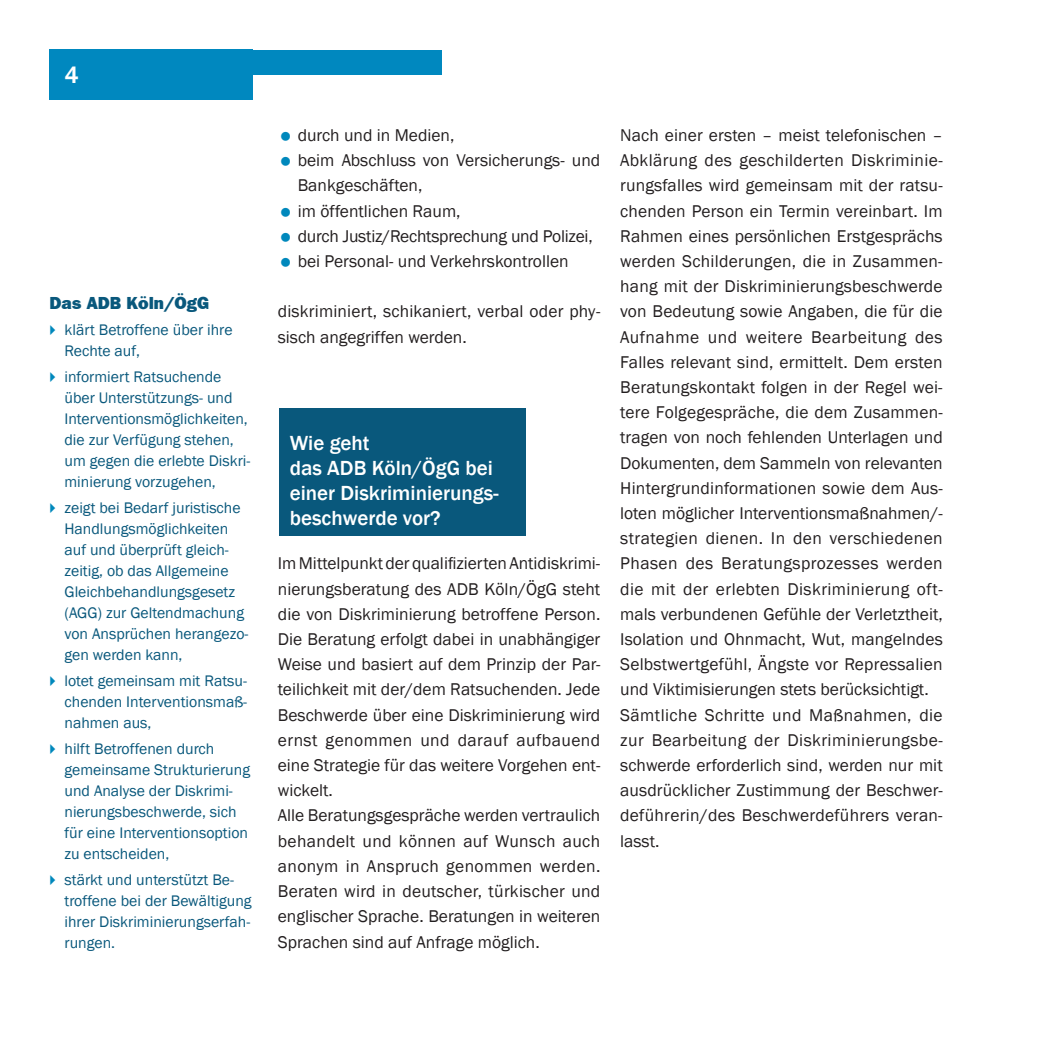
<style>
.page{position:relative;width:1042px;height:1042px;background:#fff}
.page>*{position:absolute;margin:0;border:0;box-sizing:border-box;transform-origin:0 0}
.t1{font:500 24.5px "Franklin Gothic";color:#fff}
.t2{font:500 21px/25.2px "Franklin Gothic";color:#fff}
.t3{font:17.5px/25.2px "Franklin Gothic";letter-spacing:.005em;color:#231f20}
.t4{font:17.5px "Frankfurt Gothic Heavy Plain";color:#09587c}
.t5{font:15.75px/21px "Franklin Gothic";color:#09587c}
</style>
<div class="page">
<div style="left:50px;top:50px;width:203px;height:50px;background:#0088bf"></div>
<div style="left:149px;top:50px;width:292px;height:24px;background:#0088bf"></div>
<div style="left:280px;top:408px;width:246px;height:127px;background:#09587c"></div>
<h1 class="t1" style="left:64px;top:60px;width:16px">4</h1>
<p class="t4" style="left:50px;top:292px;width:161px">Das ADB Köln/ÖgG</p>
<p class="t5" style="left:64px;top:319px;width:170px">klärt Betroffene über ihre<br>Rechte auf,</p>
<p class="t5" style="left:64px;top:366px;width:187px">informiert Ratsuchende über Unterstützungs- und<br>Interventionsmöglichkeiten, die zur Verfügung stehen, um gegen die erlebte Diskri&shy;minierung vorzugehen,</p>
<p class="t5" style="left:64px;top:497px;width:185px">zeigt bei Bedarf juristische<br>Handlungsmöglichkeiten auf und überprüft gleich&shy;zeitig, ob das Allgemeine<br>Gleichbehandlungsgesetz (AGG) zur Geltendmachung von Ansprüchen herangezo&shy;gen werden kann,</p>
<p class="t5" style="left:64px;top:670px;width:184px;text-align:justify">lotet gemeinsam mit Ratsu&shy;chenden Interventionsmaß&shy;nahmen aus,</p>
<p class="t5" style="left:64px;top:738px;width:187px">hilft Betroffenen durch gemeinsame Strukturierung und Analyse der Diskrimi&shy;nierungsbeschwerde, sich für eine Interventionsoption zu entscheiden,</p>
<p class="t5" style="left:64px;top:869px;width:189px">stärkt und unterstützt Be&shy;troffene bei der Bewältigung ihrer Diskriminierungserfah&shy;rungen.</p>
<p class="t3" style="left:298px;top:123px;width:304px">durch und in Medien,<br>beim Abschluss von Versicherungs- und<br>Bankgeschäften,<br>im öffentlichen Raum,<br>durch Justiz/Rechtsprechung und Polizei, bei Personal- und Verkehrskontrollen</p>
<p class="t3" style="left:278px;top:299px;width:324px">diskriminiert, schikaniert, verbal oder phy&shy;sisch angegriffen werden.</p>
<p class="t2" style="left:290px;top:430px;width:210px">Wie geht<br>das ADB Köln/ÖgG bei einer Diskriminierungs&shy;beschwerde vor?</p>
<p class="t3" style="left:278px;top:551px;width:324px">Im Mittelpunkt der qualifizierten Antidiskrimi&shy;nierungsberatung des ADB Köln/ÖgG steht die von Diskriminierung betroffene Person.<br>Die Beratung erfolgt dabei in unabhängiger Weise und basiert auf dem Prinzip der Par&shy;teilichkeit mit der/dem Ratsuchenden. Jede Beschwerde über eine Diskriminierung wird ernst genommen und darauf aufbauend eine Strategie für das weitere Vorgehen ent&shy;wickelt.<br>Alle Beratungsgespräche werden vertraulich behandelt und können auf Wunsch auch anonym in Anspruch genommen werden.<br>Beraten wird in deutscher, türkischer und englischer Sprache. Beratungen in weiteren Sprachen sind auf Anfrage möglich.</p>
<p class="t3" style="left:620px;top:123px;width:324px">Nach einer ersten – meist telefonischen – Abklärung des geschilderten Diskriminie&shy;rungsfalles wird gemeinsam mit der ratsu&shy;chenden Person ein Termin vereinbart. Im Rahmen eines persönlichen Erstgesprächs werden Schilderungen, die in Zusammen&shy;hang mit der Diskriminierungsbeschwerde von Bedeutung sowie Angaben, die für die Aufnahme und weitere Bearbeitung des Falles relevant sind, ermittelt. Dem ersten Beratungskontakt folgen in der Regel wei&shy;tere Folgegespräche, die dem Zusammen&shy;tragen von noch fehlenden Unterlagen und Dokumenten, dem Sammeln von relevanten Hintergrundinformationen sowie dem Aus&shy;loten möglicher Interventionsmaßnahmen/- strategien dienen. In den verschiedenen Phasen des Beratungsprozesses werden die mit der erlebten Diskriminierung oft&shy;mals verbundenen Gefühle der Verletztheit, Isolation und Ohnmacht, Wut, mangelndes Selbstwertgefühl, Ängste vor Repressalien und Viktimisierungen stets berücksichtigt.<br>Sämtliche Schritte und Maßnahmen, die zur Bearbeitung der Diskriminierungsbe&shy;schwerde erforderlich sind, werden nur mit ausdrücklicher Zustimmung der Beschwer&shy;deführerin/des Beschwerdeführers veran&shy;lasst.</p>
</div>
